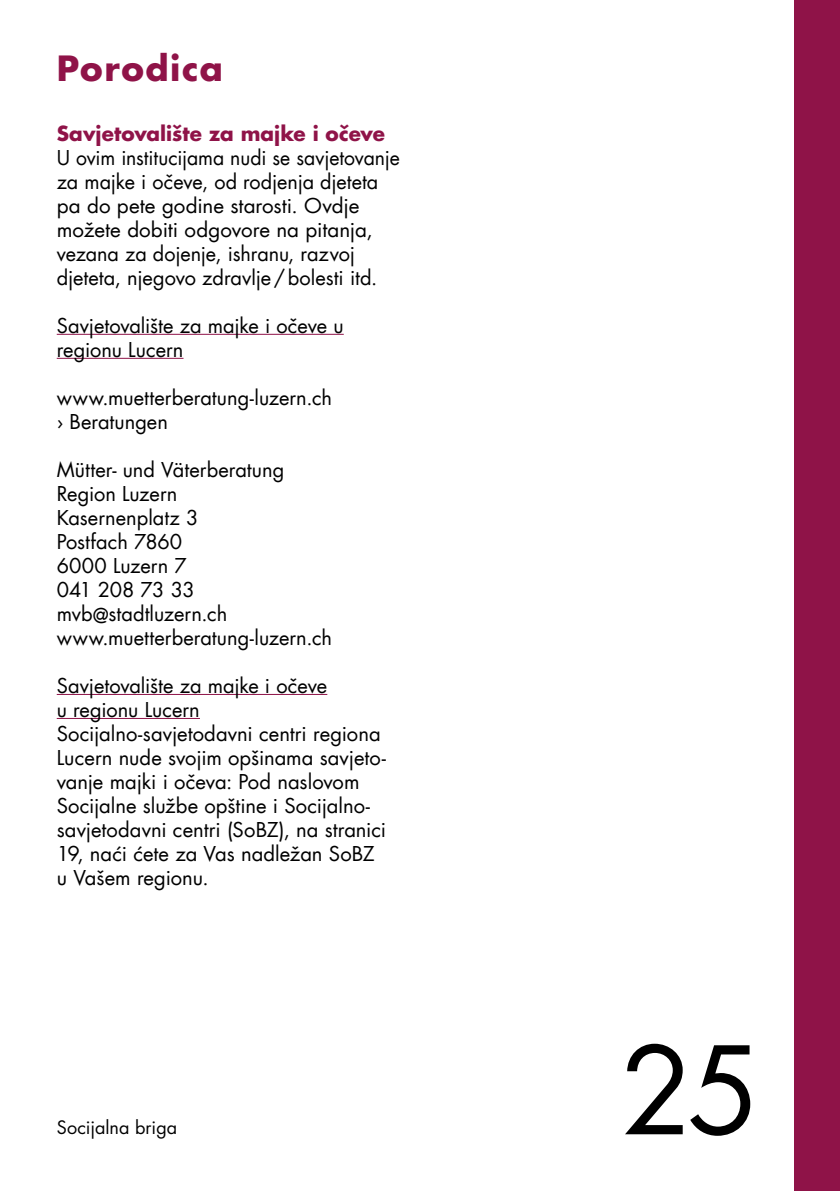
<style>
.page{position:relative;width:840px;height:1191px;background:#fff}
.page>*{position:absolute;margin:0;border:0;box-sizing:border-box;transform-origin:0 0}
.t1{font:118px "Futura LT";color:#000}
.t2{font:700 34px "Futura Com";letter-spacing:.045em;color:#8f1348}
.t3{font:20px/24px "Futura Com";color:#000}
.t4{font:700 20px "Futura Com";color:#8f1348}
.t5{font:18px "Futura LT";color:#000}
</style>
<div class="page">
<div style="left:794px;top:0;width:45px;height:1191px;background:#8f1348"></div>
<hr style="left:57px;top:334px;width:286px;height:1px;background:#8f1348">
<hr style="left:57px;top:358px;width:126px;height:1px;background:#8f1348">
<hr style="left:57px;top:694px;width:270px;height:1px;background:#8f1348">
<hr style="left:57px;top:718px;width:143px;height:1px;background:#8f1348">
<h2 class="t2" style="left:57px;top:42px;width:168px">Porodica</h2>
<p class="t4" style="left:57px;top:118px;width:329px">Savjetovalište za majke i očeve</p>
<p class="t3" style="left:57px;top:145px;width:344px">U ovim institucijama nudi se savjetovanje za majke i očeve, od rodjenja djeteta pa do pete godine starosti. Ovdje možete dobiti odgovore na pitanja, vezana za dojenje, ishranu, razvoj djeteta, njegovo zdravlje/bolesti itd.</p>
<p class="t3" style="left:57px;top:313px;width:288px">Savjetovalište za majke i očeve u regionu Lucern</p>
<p class="t3" style="left:57px;top:385px;width:277px">www.muetterberatung-luzern.ch › Beratungen</p>
<p class="t3" style="left:57px;top:457px;width:277px">Mütter- und Väterberatung<br>Region Luzern<br>Kasernenplatz 3<br>Postfach 7860<br>6000 Luzern 7<br>041 208 73 33 mvb@stadtluzern.ch www.muetterberatung-luzern.ch</p>
<p class="t3" style="left:57px;top:673px;width:331px">Savjetovalište za majke i očeve<br>u regionu Lucern<br>Socijalno-savjetodavni centri regiona<br>Lucern nude svojim opšinama savjeto&shy;vanje majki i očeva: Pod naslovom<br>Socijalne službe opštine i Socijalno&shy;savjetodavni centri (SoBZ), na stranici<br>19, naći ćete za Vas nadležan SoBZ u Vašem regionu.</p>
<p class="t5" style="left:57px;top:1116px;width:122px">Socijalna briga</p>
<h1 class="t1" style="left:620px;top:1015px;width:142px">25</h1>
</div>
